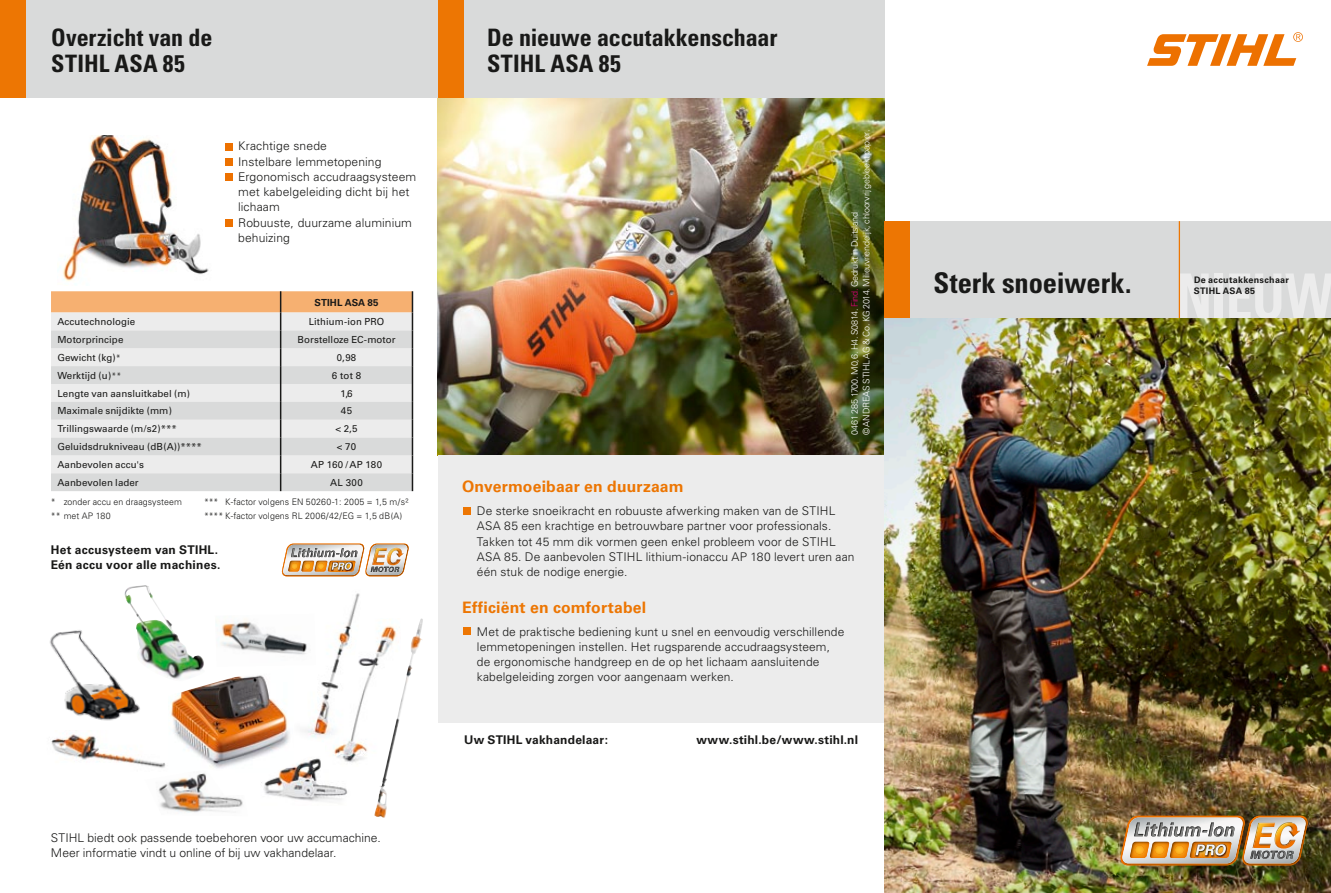
<style>
.page{position:relative;width:1331px;height:893px;background:#fff}
.page>*{position:absolute;margin:0;border:0;box-sizing:border-box;transform-origin:0 0}
.t1{font:700 condensed 28.5px "Univers";letter-spacing:-.005em;color:#191918}
.t2{font:700 condensed 24px/26.2px "Univers";letter-spacing:-.005em;color:#191918}
.t3{font:700 15.75px "Univers";letter-spacing:.01em;color:#ed7603}
.t4{font:300 12px/15.3px "Univers";letter-spacing:.01em;color:#191918}
.t5{font:700 12px/15.3px "Univers";letter-spacing:.02em;color:#191918}
.t6{font:9.75px "Univers";letter-spacing:.005em;color:#191918}
.t7{font:9.75px "Univers";letter-spacing:.035em;color:#191918}
.t8{font:700 9.75px "Univers";letter-spacing:.01em;color:#191918}
.t9{font:300 9px/11.6px "Univers";letter-spacing:-.035em;color:#fff}
.t10{font:300 9px/13.5px "Univers";letter-spacing:.01em;color:#191918}
.t11{font:700 9px/10.5px "Univers";letter-spacing:.03em;color:#191918}
.s1{font-weight:300;font-size:9px}
.s2{font-family:"U001"}
.s3{color:#e3007b}
.s4{font-size:63px;color:#ececec}
</style>
<div class="page">
<div style="left:910px;top:221px;width:421px;height:98px;background:#d9dada"></div>
<img style="left:438px;top:98px;width:446px;height:357px">
<div style="left:438px;top:455px;width:446px;height:267px;background:#ececec"></div>
<div style="left:463px;top:507px;width:8px;height:7px;background:#ed7603"></div>
<div style="left:463px;top:627px;width:8px;height:8px;background:#ed7603"></div>
<hr style="left:1179px;top:221px;width:1px;height:98px;background:#ed7603">
<div style="left:884px;top:221px;width:26px;height:98px;background:#ed7603"></div>
<img style="left:884px;top:319px;width:447px;height:574px">
<div style="left:0;top:0;width:884px;height:98px;background:#d9dada"></div>
<div style="left:0;top:0;width:26px;height:98px;background:#ed7603"></div>
<div style="left:438px;top:0;width:25px;height:98px;background:#ed7603"></div>
<div style="left:847px;top:128px;width:34px;height:317px;background:#191918;opacity:.75"></div>
<svg style="left:1147px;top:32px;width:156px;height:34px"></svg>
<img style="left:281px;top:543px;width:128px;height:33px">
<img style="left:51px;top:734px;width:115px;height:34px">
<img style="left:170px;top:675px;width:120px;height:93px">
<img style="left:50px;top:630px;width:90px;height:91px">
<img style="left:261px;top:757px;width:87px;height:44px">
<img style="left:326px;top:625px;width:74px;height:141px">
<img style="left:304px;top:593px;width:59px;height:152px">
<img style="left:158px;top:773px;width:85px;height:40px">
<img style="left:124px;top:585px;width:83px;height:99px">
<img style="left:398px;top:619px;width:23px;height:94px">
<img style="left:216px;top:614px;width:100px;height:53px">
<div style="left:225px;top:143px;width:8px;height:7px;background:#ed7100"></div>
<div style="left:225px;top:158px;width:8px;height:8px;background:#ed7100"></div>
<div style="left:225px;top:173px;width:8px;height:8px;background:#ed7100"></div>
<div style="left:225px;top:219px;width:8px;height:8px;background:#ed7100"></div>
<img style="left:63px;top:135px;width:146px;height:146px">
<svg style="left:51px;top:291px;width:362px;height:200px;background:#e3dcd6"></svg>
<img style="left:1120px;top:816px;width:187px;height:49px">
<img style="left:1253px;top:823px;width:22px;height:25px">
<h2 class="t2" style="left:51px;top:24px;width:163px">Overzicht van de<br>STIHL ASA 85</h2>
<p class="t4" style="left:238px;top:138px;width:180px">Krachtige snede<br>Instelbare lemmetopening<br>Ergonomisch accudraagsysteem met kabelgeleiding dicht bij het lichaam<br>Robuuste, duurzame aluminium behuizing</p>
<p class="t8" style="left:314px;top:296px;width:66px">STIHL ASA 85</p>
<p class="t6" style="left:57px;top:316px;width:79px">Accutechnologie</p>
<p class="t6" style="left:309px;top:316px;width:77px">Lithium-ion PRO</p>
<p class="t6" style="left:57px;top:334px;width:68px">Motorprincipe</p>
<p class="t6" style="left:298px;top:334px;width:100px">Borstelloze EC-motor</p>
<p class="t6" style="left:57px;top:352px;width:65px">Gewicht (kg)<span class="s1">*</span></p>
<p class="t6" style="left:337px;top:352px;width:21px">0,98</p>
<p class="t6" style="left:57px;top:369px;width:65px">Werktijd (u)<span class="s1">**</span></p>
<p class="t6" style="left:332px;top:369px;width:31px">6 tot 8</p>
<p class="t6" style="left:57px;top:387px;width:134px">Lengte van aansluitkabel (m)</p>
<p class="t6" style="left:340px;top:387px;width:14px">1,6</p>
<p class="t6" style="left:57px;top:405px;width:116px">Maximale snijdikte (mm)</p>
<p class="t6" style="left:341px;top:405px;width:13px">45</p>
<p class="t6" style="left:57px;top:423px;width:121px">Trillingswaarde (m/s2)***</p>
<p class="t6" style="left:335px;top:423px;width:24px">&lt; 2,5</p>
<p class="t6" style="left:57px;top:441px;width:146px">Geluidsdrukniveau (dB(A))****</p>
<p class="t6" style="left:337px;top:441px;width:21px">&lt; 70</p>
<p class="t6" style="left:57px;top:459px;width:88px">Aanbevolen accu's</p>
<p class="t7" style="left:311px;top:459px;width:73px">AP 160 / AP 180</p>
<p class="t6" style="left:57px;top:477px;width:83px">Aanbevolen lader</p>
<p class="t6" style="left:330px;top:477px;width:34px">AL 300</p>
<p class="t10" style="left:51px;top:495px;width:132px">* zonder accu en draagsysteem ** met AP 180</p>
<p class="t10" style="left:204px;top:495px;width:206px">*** K-factor volgens EN 50260-1: 2005 = 1,5 m/s<span class="s2">² </span>**** K-factor volgens RL 2006/42/EG = 1,5 dB(A)</p>
<p class="t5" style="left:51px;top:542px;width:171px">Het accusysteem van STIHL.<br>Eén accu voor alle machines.</p>
<p class="t4" style="left:51px;top:830px;width:332px">STIHL biedt ook passende toebehoren voor uw accumachine.<br>Meer informatie vindt u online of bij uw vakhandelaar.</p>
<h2 class="t2" style="left:487px;top:24px;width:292px">De nieuwe accutakkenschaar<br>STIHL ASA 85</h2>
<p class="t9" style="left:849px;top:435px;width:307px;rotate:-90deg">0461 285 1700. M0,6. H4. S0814. <span class="s3">Find.</span> Gedrukt in Duitsland<br>© ANDREAS STIHL AG &amp; Co. KG 2014. Milieuvriendelijk, chloorvrij gebleekt papier.</p>
<h3 class="t3" style="left:462px;top:478px;width:223px">Onvermoeibaar en duurzaam</h3>
<p class="t4" style="left:477px;top:503px;width:379px">De sterke snoeikracht en robuuste afwerking maken van de STIHL ASA 85 een krachtige en betrouwbare partner voor professionals.<br>Takken tot 45 mm dik vormen geen enkel probleem voor de STIHL ASA 85. De aanbevolen STIHL lithium-ionaccu AP 180 levert uren aan één stuk de nodige energie.</p>
<h3 class="t3" style="left:462px;top:598px;width:186px">Efficiënt en comfortabel</h3>
<p class="t4" style="left:477px;top:624px;width:369px">Met de praktische bediening kunt u snel en eenvoudig verschillende lemmetopeningen instellen. Het rugsparende accudraagsysteem, de ergonomische handgreep en de op het lichaam aansluitende kabelgeleiding zorgen voor aangenaam werken.</p>
<p class="t5" style="left:464px;top:732px;width:145px">Uw STIHL vakhandelaar:</p>
<p class="t5" style="left:696px;top:732px;width:163px">www.stihl.be/www.stihl.nl</p>
<h1 class="t1" style="left:933px;top:266px;width:401px">Sterk snoeiwerk. <span class="s4">NIEUW</span></h1>
<p class="t11" style="left:1194px;top:275px;width:97px">De accutakkenschaar<br>STIHL ASA 85</p>
</div>
